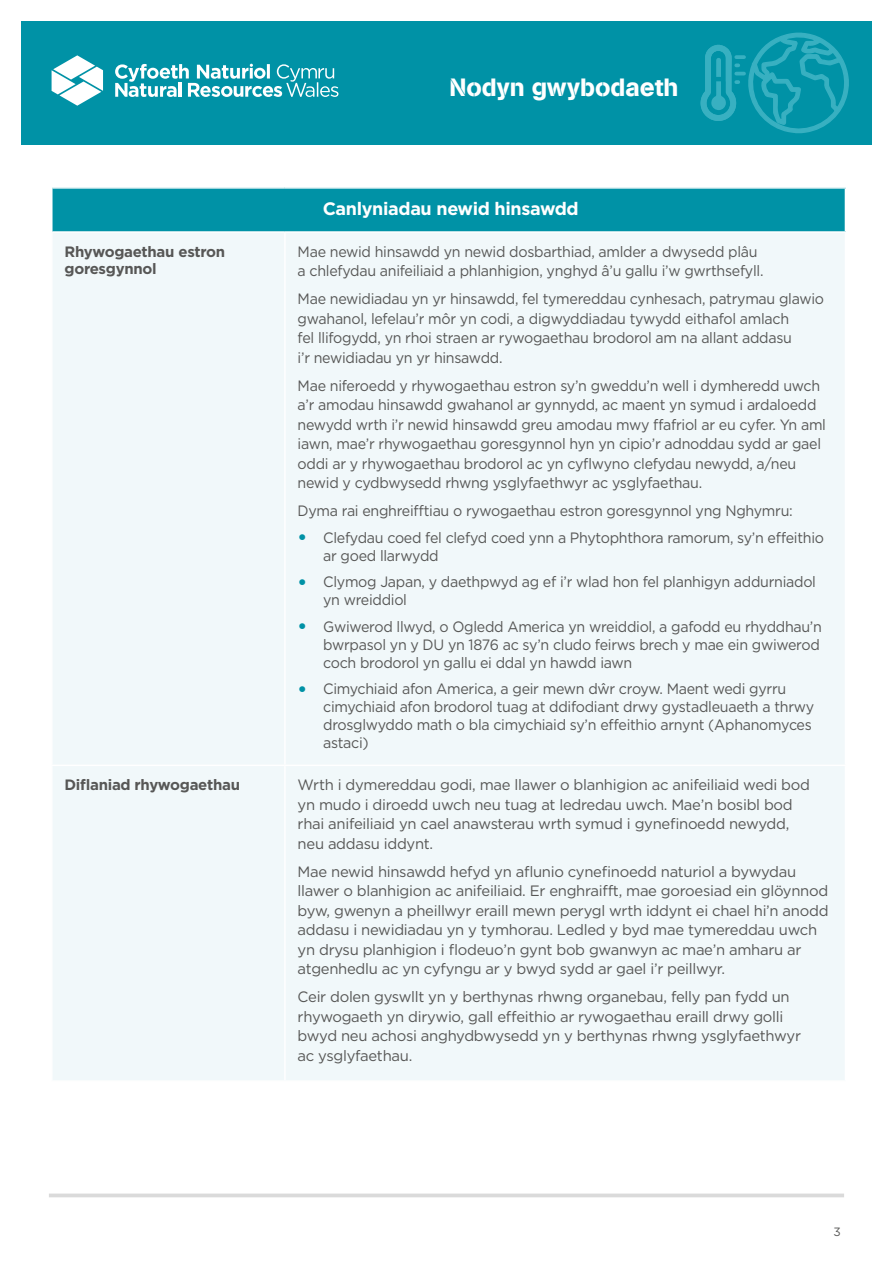
<style>
.page{position:relative;width:893px;height:1263px;background:#fff}
.page>*{position:absolute;margin:0;border:0;box-sizing:border-box;transform-origin:0 0}
.t1{font:24.75px "AG Book Stencil";color:#fff}
.t2{font:700 18px "Gotham";letter-spacing:-.02em;color:#fff}
.t3{font:15px/19.5px "Gotham";letter-spacing:-.02em;color:#575756;scale:.95 1}
.t4{font:15px/19.5px "Gotham";letter-spacing:-.02em;color:#575756}
.t5{font:700 15px/17.2px "Gotham";letter-spacing:-.02em;color:#575756}
.t6{font:12px "Gotham";color:#575756}
.s1{font-weight:700;font-size:19.5px;color:#0092a6}
</style>
<div class="page">
<svg style="left:49px;top:1193px;width:795px;height:4px;fill:#dadada"></svg>
<div style="left:21px;top:21px;width:851px;height:124px;background:#0092a6"></div>
<svg style="left:52px;top:55px;width:51px;height:51px"></svg>
<svg style="left:115px;top:64px;width:223px;height:33px"></svg>
<svg style="left:700px;top:32px;width:149px;height:102px"></svg>
<div style="left:52px;top:188px;width:793px;height:44px;background:#0092a6"></div>
<div style="left:53px;top:233px;width:792px;height:847px;background:#f1f8fa"></div>
<hr style="left:51px;top:187px;width:234px;height:2px;background:#fff">
<hr style="left:51px;top:189px;width:2px;height:42px;background:#fff">
<hr style="left:285px;top:187px;width:561px;height:2px;background:#fff">
<hr style="left:51px;top:231px;width:234px;height:2px;background:#fff">
<hr style="left:285px;top:231px;width:561px;height:2px;background:#fff">
<hr style="left:284px;top:233px;width:2px;height:532px;background:#fff">
<hr style="left:51px;top:765px;width:234px;height:1px;background:#fff">
<hr style="left:285px;top:765px;width:561px;height:1px;background:#fff">
<hr style="left:284px;top:766px;width:2px;height:314px;background:#fff">
<h1 class="t1" style="left:449px;top:73px;width:231px">Nodyn gwybodaeth</h1>
<p class="t2" style="left:323px;top:197px;width:258px">Canlyniadau newid hinsawdd</p>
<p class="t5" style="left:65px;top:243px;width:162px">Rhywogaethau estron goresgynnol</p>
<p class="t3" style="left:298px;top:241px;width:492px">Mae newid hinsawdd yn newid dosbarthiad, amlder a dwysedd plâu a chlefydau anifeiliaid a phlanhigion, ynghyd â’u gallu i’w gwrthsefyll.</p>
<p class="t3" style="left:298px;top:289px;width:556px">Mae newidiadau yn yr hinsawdd, fel tymereddau cynhesach, patrymau glawio gwahanol, lefelau’r môr yn codi, a digwyddiadau tywydd eithafol amlach<br>fel llifogydd, yn rhoi straen ar rywogaethau brodorol am na allant addasu<br>i’r newidiadau yn yr hinsawdd.</p>
<p class="t3" style="left:298px;top:375px;width:558px">Mae niferoedd y rhywogaethau estron sy’n gweddu’n well i dymheredd uwch a’r amodau hinsawdd gwahanol ar gynnydd, ac maent yn symud i ardaloedd newydd wrth i’r newid hinsawdd greu amodau mwy ffafriol ar eu cyfer. Yn aml iawn, mae’r rhywogaethau goresgynnol hyn yn cipio’r adnoddau sydd ar gael oddi ar y rhywogaethau brodorol ac yn cyflwyno clefydau newydd, a/neu newid y cydbwysedd rhwng ysglyfaethwyr ac ysglyfaethau.</p>
<p class="t3" style="left:298px;top:501px;width:523px">Dyma rai enghreifftiau o rywogaethau estron goresgynnol yng Nghymru:</p>
<p class="t3" style="left:323px;top:528px;width:529px;line-height:18px;text-indent:-26px"><span class="s1">•</span> Clefydau coed fel clefyd coed ynn a Phytophthora ramorum, sy’n effeithio ar goed llarwydd</p>
<p class="t3" style="left:323px;top:573px;width:520px;line-height:18px;text-indent:-26px"><span class="s1">•</span> Clymog Japan, y daethpwyd ag ef i’r wlad hon fel planhigyn addurniadol yn wreiddiol</p>
<p class="t3" style="left:323px;top:617px;width:526px;line-height:18px;text-indent:-26px"><span class="s1">•</span> Gwiwerod llwyd, o Ogledd America yn wreiddiol, a gafodd eu rhyddhau’n bwrpasol yn y DU yn 1876 ac sy’n cludo feirws brech y mae ein gwiwerod coch brodorol yn gallu ei ddal yn hawdd iawn</p>
<p class="t3" style="left:323px;top:680px;width:518px;line-height:18px;text-indent:-26px"><span class="s1">•</span> Cimychiaid afon America, a geir mewn dŵr croyw. Maent wedi gyrru cimychiaid afon brodorol tuag at ddifodiant drwy gystadleuaeth a thrwy drosglwyddo math o bla cimychiaid sy’n effeithio arnynt (Aphanomyces astaci)</p>
<p class="t5" style="left:65px;top:776px;width:177px">Diflaniad rhywogaethau</p>
<p class="t4" style="left:298px;top:775px;width:514px">Wrth i dymereddau godi, mae llawer o blanhigion ac anifeiliaid wedi bod yn mudo i diroedd uwch neu tuag at ledredau uwch. Mae’n bosibl bod rhai anifeiliaid yn cael anawsterau wrth symud i gynefinoedd newydd, neu addasu iddynt.</p>
<p class="t4" style="left:298px;top:861px;width:532px">Mae newid hinsawdd hefyd yn aflunio cynefinoedd naturiol a bywydau llawer o blanhigion ac anifeiliaid. Er enghraifft, mae goroesiad ein glöynnod byw, gwenyn a pheillwyr eraill mewn perygl wrth iddynt ei chael hi’n anodd addasu i newidiadau yn y tymhorau. Ledled y byd mae tymereddau uwch yn drysu planhigion i flodeuo’n gynt bob gwanwyn ac mae’n amharu ar atgenhedlu ac yn cyfyngu ar y bwyd sydd ar gael i’r peillwyr.</p>
<p class="t4" style="left:298px;top:987px;width:505px">Ceir dolen gyswllt yn y berthynas rhwng organebau, felly pan fydd un rhywogaeth yn dirywio, gall effeithio ar rywogaethau eraill drwy golli bwyd neu achosi anghydbwysedd yn y berthynas rhwng ysglyfaethwyr ac ysglyfaethau.</p>
<p class="t6" style="left:833px;top:1224px;width:9px">3</p>
</div>
